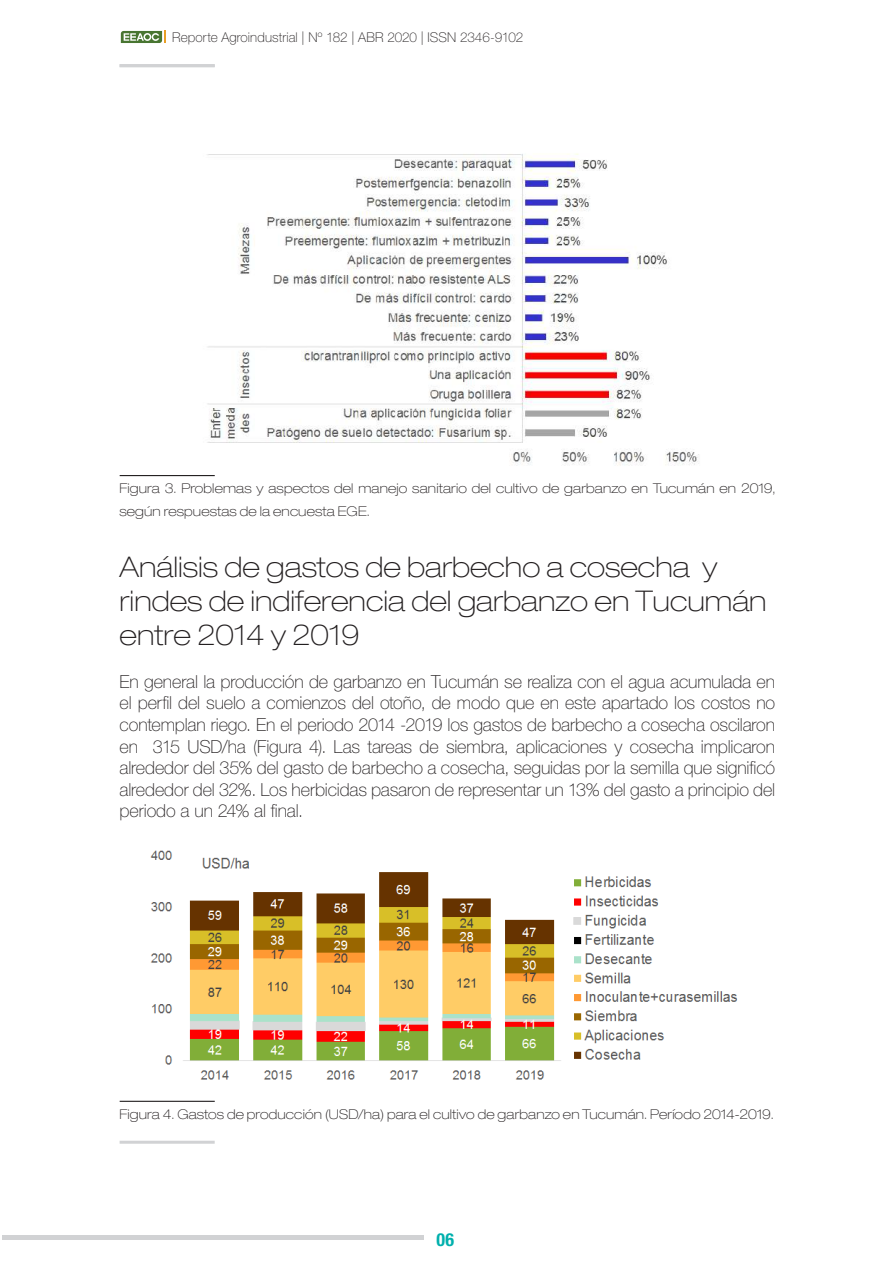
<style>
.page{position:relative;width:893px;height:1263px;background:#fff}
.page>*{position:absolute;margin:0;border:0;box-sizing:border-box;transform-origin:0 0}
.t1{font:100 expanded 28.5px/34.2px "Helvetica Neue LT Std";color:#231f20}
.t2{font:100 18px/21.6px "Helvetica Neue LT Std";letter-spacing:-.01em;color:#231f20;text-align:justify}
.t3{font:700 condensed 18px "Helvetica Neue LT Std";color:#00b0ad}
.t4{font:100 expanded 13.5px/22.5px "Helvetica Neue LT Std";letter-spacing:.01em;color:#231f20}
.t5{font:100 13.5px "Helvetica Neue LT Std";letter-spacing:.005em;color:#231f20}
</style>
<div class="page">
<hr style="left:2px;top:1235px;width:422px;height:4px;background:#d1d2d4">
<hr style="left:120px;top:1141px;width:95px;height:3px;background:#d1d2d4">
<hr style="left:120px;top:64px;width:95px;height:3px;background:#d1d2d4">
<svg style="left:121px;top:31px;width:45px;height:12px"></svg>
<hr style="left:120px;top:1101px;width:95px;height:1px;background:#231f20">
<img style="left:150px;top:850px;width:588px;height:230px">
<img style="left:207px;top:153px;width:492px;height:313px">
<hr style="left:120px;top:475px;width:95px;height:1px;background:#231f20">
<p class="t5" style="left:172px;top:29px;width:353px">Reporte Agroindustrial | Nº 182 | ABR 2020 | ISSN 2346-9102</p>
<p class="t4" style="left:119px;top:477px;width:657px">Figura 3. Problemas y aspectos del manejo sanitario del cultivo de garbanzo en Tucumán en 2019, según respuestas de la encuesta EGE.</p>
<h1 class="t1" style="left:120px;top:549px;width:649px">Análisis de gastos de barbecho a cosecha y rindes de indiferencia del garbanzo en Tucumán entre 2014 y 2019</h1>
<p class="t2" style="left:120px;top:671px;width:657px">En general la producción de garbanzo en Tucumán se realiza con el agua acumulada en el perfil del suelo a comienzos del otoño, de modo que en este apartado los costos no contemplan riego. En el periodo 2014 -2019 los gastos de barbecho a cosecha oscilaron en 315 USD/ha (Figura 4). Las tareas de siembra, aplicaciones y cosecha implicaron alrededor del 35% del gasto de barbecho a cosecha, seguidas por la semilla que significó alrededor del 32%. Los herbicidas pasaron de representar un 13% del gasto a principio del periodo a un 24% al final.</p>
<p class="t4" style="left:119px;top:1103px;width:656px">Figura 4. Gastos de producción (USD/ha) para el cultivo de garbanzo en Tucumán. Período 2014-2019.</p>
<p class="t3" style="left:437px;top:1228px;width:19px">06</p>
</div>
